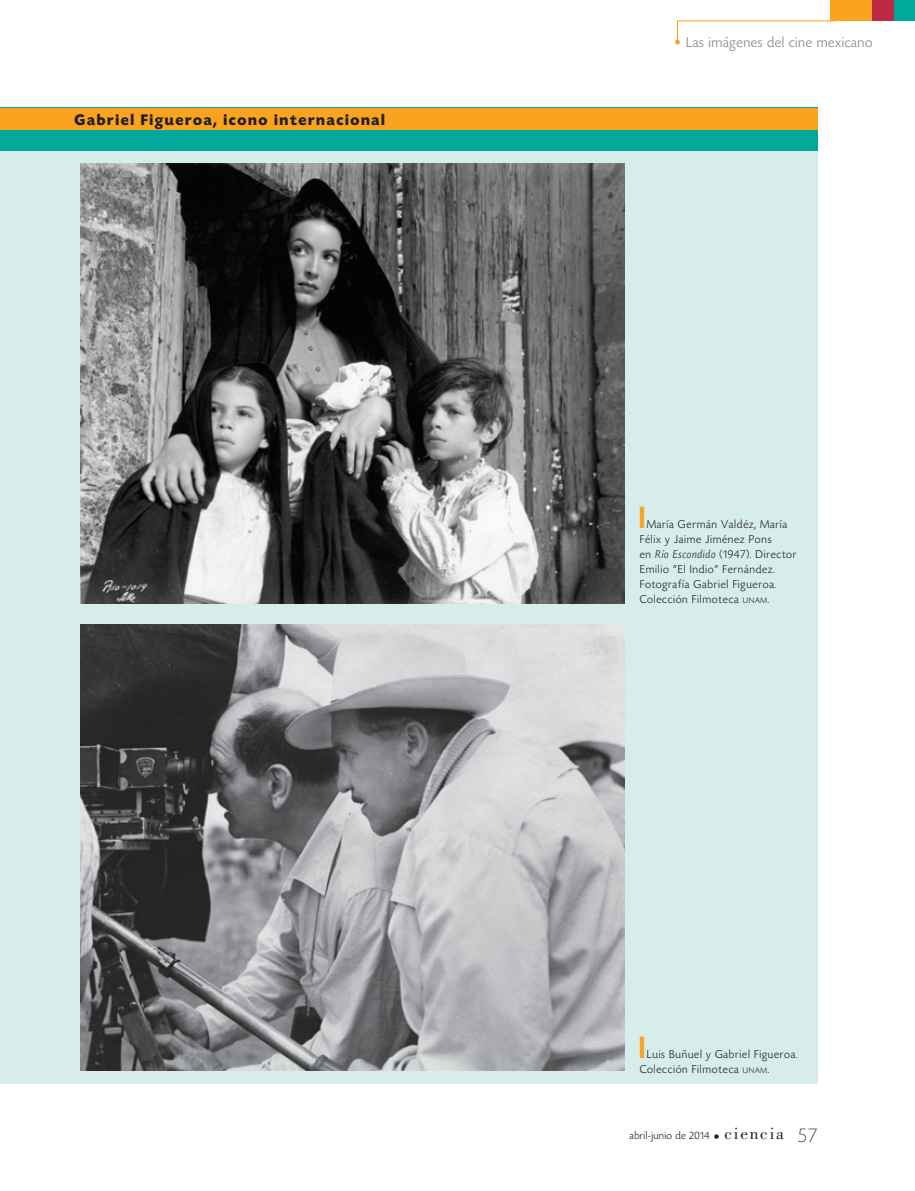
<style>
.page{position:relative;width:915px;height:1191px;background:#fff}
.page>*{position:absolute;margin:0;border:0;box-sizing:border-box;transform-origin:0 0}
.t1{font:700 16.2px "Today HEF";letter-spacing:.1em;color:#231f20}
.t2{font:300 15px "Today HEF";letter-spacing:.04em;color:#808285}
.t3{font:300 12px/15px "Today HEF";letter-spacing:.06em;color:#231f20}
.t4{font:300 11.25px "Today HEF";letter-spacing:.03em;color:#231f20}
.s1{color:#f9a31e}
.s2{font-style:italic}
.s3{font-size:8.4px}
.s4{font-style:inherit}
.s5{font-weight:200;font-size:13.5px}
.s6{font-family:"Bodoni";font-weight:400;font-size:17.25px}
.s7{font-weight:200;font-size:21px}
</style>
<div class="page">
<div style="left:893px;top:0;width:21px;height:21px;background:#00a99b"></div>
<div style="left:829px;top:0;width:43px;height:21px;background:#f9a31e"></div>
<div style="left:872px;top:0;width:21px;height:21px;background:#bb2945"></div>
<svg style="left:677px;top:20px;width:158px;height:22px"></svg>
<div style="left:0;top:151px;width:816px;height:932px;background:#d6edeb"></div>
<div style="left:0;top:108px;width:816px;height:43px;background:#00a99b"></div>
<div style="left:0;top:108px;width:816px;height:21px;background:#f9a31e"></div>
<img style="left:81px;top:164px;width:543px;height:439px">
<img style="left:81px;top:624px;width:543px;height:446px">
<h1 class="t1" style="left:75px;top:111px;width:312px">Gabriel Figueroa, icono internacional</h1>
<p class="t2" style="left:673px;top:34px;width:200px"><span class="s1">•</span> Las imágenes del cine mexicano</p>
<p class="t3" style="left:639px;top:517px;width:158px"><span class="s1">■</span> María Germán Valdéz, María<br>Félix y Jaime Jiménez Pons<br>en <span class="s2">Río Escondido</span> (1947). Director<br>Emilio “El Indio” Fernández.<br>Fotografía Gabriel Figueroa.<br>Colección Filmoteca <span class="s3">UNAM</span><span class="s4">.</span></p>
<p class="t3" style="left:639px;top:1046px;width:159px"><span class="s1">■</span> Luis Buñuel y Gabriel Figueroa.<br>Colección Filmoteca <span class="s3">UNAM</span><span class="s4">.</span></p>
<p class="t4" style="left:629px;top:1129px;width:189px">abril-junio de 2014 <span class="s5">•</span> <span class="s6">ciencia</span> <span class="s7">57</span></p>
</div>
